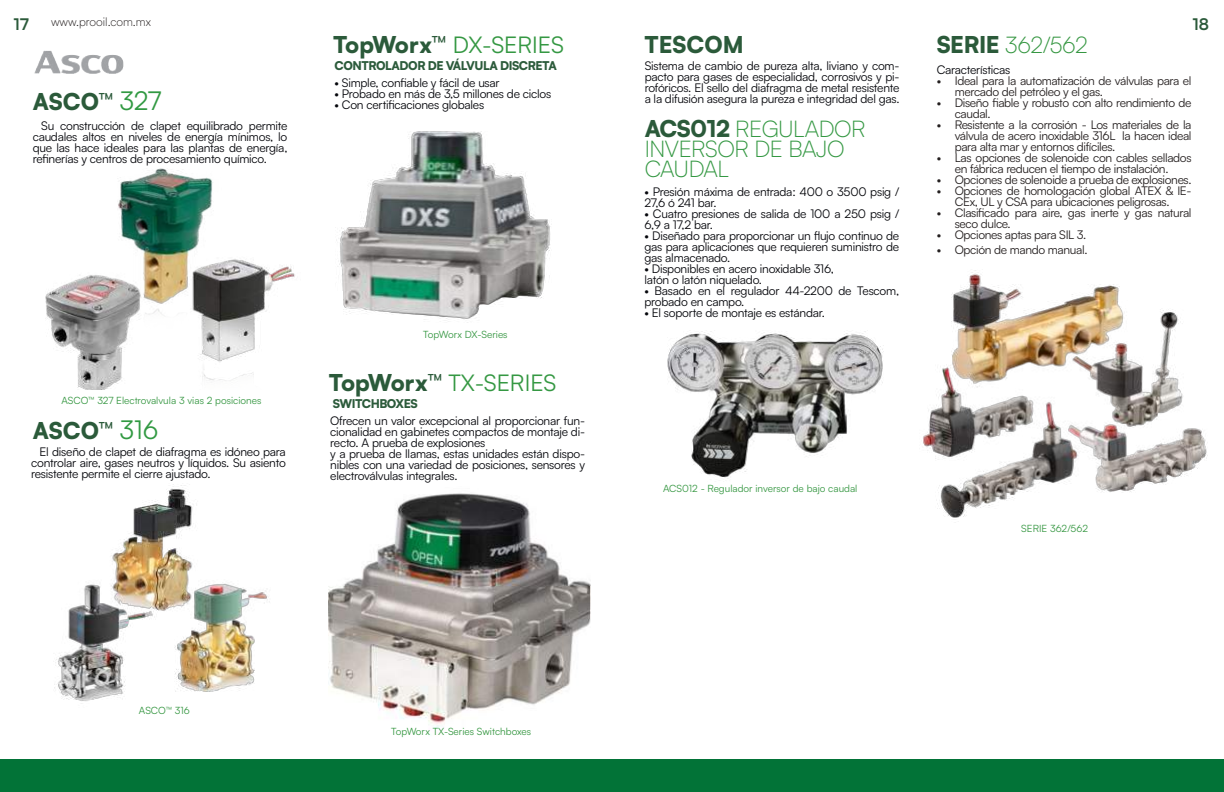
<style>
.page{position:relative;width:1224px;height:792px;background:#fff}
.page>*{position:absolute;margin:0;border:0;box-sizing:border-box;transform-origin:0 0}
.t1{font:300 23px/20px "Satoshi";letter-spacing:-.02em;color:#359843}
.t2{font:23px "Satoshi";color:#359843}
.t3{font:900 23px "Satoshi";color:#2b5a3a}
.t4{font:300 23px "Satoshi";letter-spacing:-.025em;color:#369742}
.t5{font:700 16px "Satoshi";color:#2b5a3a}
.t6{font:12px/11px "Satoshi";letter-spacing:-.02em;color:#05060b}
.t7{font:12px/11px "Satoshi";letter-spacing:-.03em;color:#241f1f}
.t8{font:900 12px "Satoshi";letter-spacing:-.04em;color:#2c5b3b}
.t9{font:300 12px "Satoshi";color:#241f1f}
.t10{font:10px "Satoshi";color:#369742}
.s1{font-weight:400;font-size:26px;color:#319942}
.s2{font-weight:900;color:#2b5a3a}
</style>
<div class="page">
<img style="left:34px;top:50px;width:90px;height:24px">
<img style="left:45px;top:168px;width:250px;height:221px">
<img style="left:336px;top:131px;width:214px;height:192px">
<img style="left:329px;top:493px;width:261px;height:242px">
<img style="left:928px;top:270px;width:280px;height:248px">
<img style="left:667px;top:331px;width:261px;height:147px">
<img style="left:54px;top:484px;width:216px;height:217px">
<div style="left:0;top:760px;width:1224px;height:32px;background:#027337"></div>
<p class="t9" style="left:51px;top:14px;width:101px">www.prooil.com.mx</p>
<h2 class="t5" style="left:14px;top:13px;width:17px">17</h2>
<h2 class="t5" style="left:1193px;top:13px;width:18px">18</h2>
<h1 class="t3" style="left:33px;top:84px;width:130px">ASCO™ <span class="s1">327</span></h1>
<p class="t6" style="left:33px;top:119px;width:256px;text-align:justify;text-indent:9px">Su construcción de clapet equilibrado permite caudales altos en niveles de energía mínimos, lo que las hace ideales para las plantas de energía, refinerías y centros de procesamiento químico.</p>
<h1 class="t2" style="left:333px;top:29px;width:233px"><span class="s2">TopWorx™</span> DX-SERIES</h1>
<p class="t8" style="left:334px;top:56px;width:224px">CONTROLADOR DE VÁLVULA DISCRETA</p>
<p class="t6" style="left:334px;top:77px;width:167px">• Simple, confiable y fácil de usar</p>
<p class="t6" style="left:334px;top:88px;width:218px">• Probado en más de 3,5 millones de ciclos</p>
<p class="t6" style="left:334px;top:99px;width:151px">• Con certificaciones globales</p>
<p class="t10" style="left:62px;top:394px;width:201px">ASCO™ 327 Electrovalvula 3 vias 2 posiciones</p>
<h1 class="t3" style="left:33px;top:413px;width:127px">ASCO™ <span class="s1">316</span></h1>
<p class="t6" style="left:31px;top:446px;width:256px;text-align:justify;text-indent:9px">El diseño de clapet de diafragma es idóneo para controlar aire, gases neutros y líquidos. Su asiento resistente permite el cierre ajustado.</p>
<p class="t10" style="left:423px;top:328px;width:86px">TopWorx DX-Series</p>
<h1 class="t2" style="left:329px;top:368px;width:229px"><span class="s2">TopWorx™</span> TX-SERIES</h1>
<p class="t8" style="left:333px;top:394px;width:86px">SWITCHBOXES</p>
<p class="t6" style="left:330px;top:415px;width:256px">Ofrecen un valor excepcional al proporcionar fun&shy;cionalidad en gabinetes compactos de montaje di&shy;recto. A prueba de explosiones<br>y a prueba de llamas, estas unidades están dispo&shy;nibles con una variedad de posiciones, sensores y electroválvulas integrales.</p>
<h1 class="t3" style="left:644px;top:27px;width:101px">TESCOM</h1>
<h1 class="t4" style="left:937px;top:30px;width:153px"><span class="s2">SERIE</span> 362/562</h1>
<p class="t6" style="left:645px;top:59px;width:256px;text-align:justify">Sistema de cambio de pureza alta, liviano y com&shy;pacto para gases de especialidad, corrosivos y pi&shy;rofóricos. El sello del diafragma de metal resistente a la difusión asegura la pureza e integridad del gas.</p>
<h1 class="t1" style="left:645px;top:118px;width:222px"><span class="s2">ACS012</span> REGULADOR<br>INVERSOR DE BAJO<br>CAUDAL</h1>
<p class="t6" style="left:644px;top:186px;width:256px">• Presión máxima de entrada: 400 o 3500 psig /<br>27,6 ó 241 bar.</p>
<p class="t6" style="left:644px;top:208px;width:256px">• Cuatro presiones de salida de 100 a 250 psig /<br>6,9 a 17,2 bar.</p>
<p class="t6" style="left:644px;top:230px;width:256px;text-align:justify">• Diseñado para proporcionar un flujo continuo de gas para aplicaciones que requieren suministro de gas almacenado.</p>
<p class="t6" style="left:644px;top:263px;width:191px">• Disponibles en acero inoxidable 316, latón o latón niquelado.</p>
<p class="t6" style="left:644px;top:285px;width:256px">• Basado en el regulador 44-2200 de Tescom, probado en campo.</p>
<p class="t6" style="left:644px;top:307px;width:182px">• El soporte de montaje es estándar.</p>
<p class="t6" style="left:937px;top:64px;width:75px">Características</p>
<p class="t7" style="left:955px;top:75px;width:238px;text-indent:-18px">• Ideal para la automatización de válvulas para el mercado del petróleo y el gas.</p>
<p class="t7" style="left:955px;top:97px;width:238px;text-indent:-18px">• Diseño fiable y robusto con alto rendimiento de caudal.</p>
<p class="t7" style="left:955px;top:119px;width:238px;text-align:justify;text-indent:-18px">• Resistente a la corrosión - Los materiales de la válvula de acero inoxidable 316L la hacen ideal para alta mar y entornos difíciles.</p>
<p class="t7" style="left:937px;top:152px;width:256px;text-align:center">• Las opciones de solenoide con cables sellados en fábrica reducen el tiempo de instalación.</p>
<p class="t7" style="left:937px;top:174px;width:256px">• Opciones de solenoide a prueba de explosiones.</p>
<p class="t7" style="left:937px;top:185px;width:256px;text-align:center">• Opciones de homologación global ATEX &amp; IE-<br>CEx, UL y CSA para ubicaciones peligrosas.</p>
<p class="t7" style="left:955px;top:207px;width:238px;text-indent:-18px">• Clasificado para aire, gas inerte y gas natural seco dulce.</p>
<p class="t7" style="left:937px;top:229px;width:151px">• Opciones aptas para SIL 3.</p>
<p class="t7" style="left:937px;top:244px;width:152px">• Opción de mando manual.</p>
<p class="t10" style="left:663px;top:482px;width:196px">ACS012 - Regulador inversor de bajo caudal</p>
<p class="t10" style="left:1021px;top:522px;width:68px">SERIE 362/562</p>
<p class="t10" style="left:139px;top:704px;width:52px">ASCO™ 316</p>
<p class="t10" style="left:391px;top:725px;width:142px">TopWorx TX-Series Switchboxes</p>
</div>
